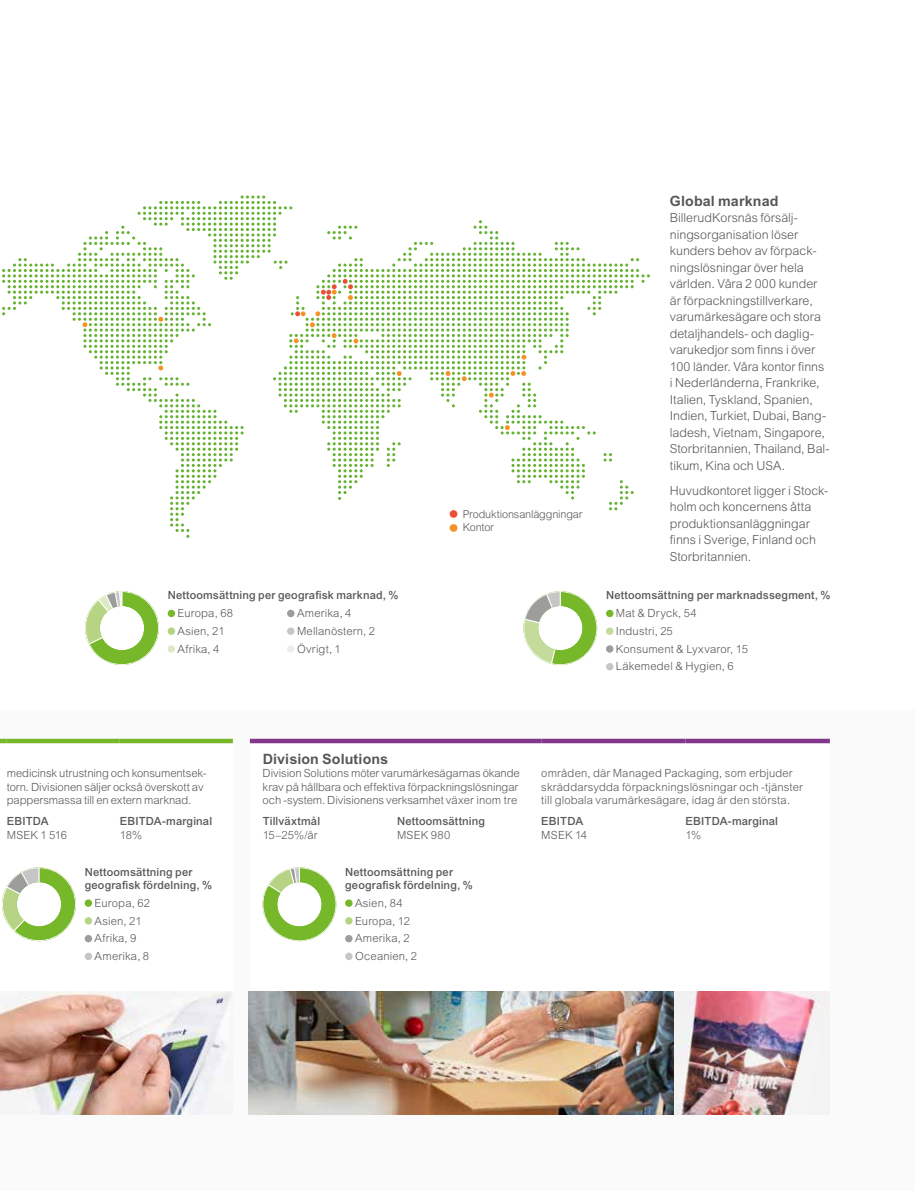
<style>
.page{position:relative;width:915px;height:1191px;background:#fff}
.page>*{position:absolute;margin:0;border:0;box-sizing:border-box;transform-origin:0 0}
.t1{font:700 14.25px "Arial MT Std";letter-spacing:.01em;color:#575756}
.t2{font:300 12.45px/16.5px "Arial MT Std";color:#575756}
.t3{font:300 11.25px/17.7px "Arial MT Std";letter-spacing:.01em;color:#575756}
.t4{font:500 11.25px/13.5px "Arial MT Std";letter-spacing:.015em;color:#575756}
.t5{font:300 10.8px "Arial MT Std";letter-spacing:-.01em;color:#575756}
.s1{font-size:31.5px;color:#e94f35}
.s2{font-size:31.5px;color:#f39325}
</style>
<div class="page">
<svg style="left:2px;top:195px;width:647px;height:343px"></svg>
<div style="left:0;top:710px;width:914px;height:481px;background:#fafafa"></div>
<svg style="left:0;top:738px;width:7px;height:5px"></svg>
<div style="left:7px;top:738px;width:113px;height:5px;background:#76b82a"></div>
<div style="left:120px;top:738px;width:113px;height:5px;background:#76b82a"></div>
<div style="left:250px;top:738px;width:147px;height:5px;background:#82368c"></div>
<div style="left:397px;top:738px;width:144px;height:5px;background:#82368c"></div>
<div style="left:541px;top:738px;width:144px;height:5px;background:#82368c"></div>
<div style="left:685px;top:738px;width:144px;height:5px;background:#82368c"></div>
<div style="left:85px;top:899px;width:7px;height:8px;background:#76b82a;border-radius:50%"></div>
<div style="left:85px;top:917px;width:7px;height:7px;background:#b6d484;border-radius:50%"></div>
<div style="left:85px;top:935px;width:7px;height:7px;background:#9d9d9c;border-radius:50%"></div>
<div style="left:85px;top:952px;width:7px;height:8px;background:#c6c6c6;border-radius:50%"></div>
<div style="left:168px;top:610px;width:7px;height:7px;background:#76b82a;border-radius:50%"></div>
<div style="left:168px;top:627px;width:7px;height:8px;background:#b6d484;border-radius:50%"></div>
<div style="left:168px;top:645px;width:7px;height:7px;background:#dceac5;border-radius:50%"></div>
<div style="left:287px;top:610px;width:7px;height:7px;background:#9d9d9c;border-radius:50%"></div>
<div style="left:287px;top:627px;width:7px;height:8px;background:#c6c6c6;border-radius:50%"></div>
<div style="left:287px;top:645px;width:7px;height:7px;background:#ededed;border-radius:50%"></div>
<div style="left:605px;top:610px;width:8px;height:7px;background:#76b82a;border-radius:50%"></div>
<div style="left:605px;top:627px;width:8px;height:8px;background:#c4db9b;border-radius:50%"></div>
<div style="left:605px;top:645px;width:8px;height:7px;background:#9d9d9c;border-radius:50%"></div>
<div style="left:605px;top:663px;width:8px;height:7px;background:#c6c6c6;border-radius:50%"></div>
<svg style="left:523px;top:591px;width:74px;height:74px"></svg>
<svg style="left:85px;top:591px;width:74px;height:74px"></svg>
<svg style="left:2px;top:867px;width:74px;height:74px"></svg>
<img style="left:249px;top:991px;width:425px;height:123px">
<img style="left:0;top:991px;width:231px;height:123px">
<img style="left:674px;top:991px;width:155px;height:123px">
<div style="left:345px;top:899px;width:7px;height:8px;background:#76b82a;border-radius:50%"></div>
<div style="left:345px;top:917px;width:7px;height:7px;background:#b6d484;border-radius:50%"></div>
<div style="left:345px;top:935px;width:7px;height:7px;background:#9d9d9c;border-radius:50%"></div>
<div style="left:345px;top:952px;width:7px;height:8px;background:#c6c6c6;border-radius:50%"></div>
<svg style="left:262px;top:867px;width:74px;height:74px"></svg>
<p class="t4" style="left:168px;top:588px;width:232px">Nettoomsättning per geografisk marknad, %</p>
<p class="t3" style="left:177px;top:604px;width:57px">Europa, 68<br>Asien, 21<br>Afrika, 4</p>
<p class="t3" style="left:297px;top:604px;width:80px">Amerika, 4<br>Mellanöstern, 2<br>Övrigt, 1</p>
<p class="t1" style="left:262px;top:750px;width:127px">Division Solutions</p>
<p class="t5" style="left:445px;top:507px;width:138px"><span class="s1">•</span> Produktionsanläggningar</p>
<p class="t5" style="left:445px;top:521px;width:50px"><span class="s2">•</span> Kontor</p>
<p class="t1" style="left:669px;top:192px;width:110px">Global marknad</p>
<p class="t2" style="left:669px;top:210px;width:161px">BillerudKorsnäs försälj&shy;ningsorganisation löser kunders behov av förpack&shy;ningslösningar över hela världen. Våra 2 000 kunder är förpackningstillverkare, varumärkesägare och stora detaljhandels- och daglig&shy;varukedjor som finns i över<br>100 länder. Våra kontor finns i Nederländerna, Frankrike,<br>Italien, Tyskland, Spanien,<br>Indien, Turkiet, Dubai, Bang&shy;ladesh, Vietnam, Singapore,<br>Storbritannien, Thailand, Bal&shy;tikum, Kina och USA.</p>
<p class="t2" style="left:669px;top:482px;width:160px">Huvudkontoret ligger i Stock&shy;holm och koncernens åtta produktionsanläggningar finns i Sverige, Finland och<br>Storbritannien.</p>
<p class="t4" style="left:605px;top:588px;width:226px">Nettoomsättning per marknadssegment, %</p>
<p class="t3" style="left:615px;top:604px;width:133px">Mat &amp; Dryck, 54<br>Industri, 25<br>Konsument &amp; Lyxvaror, 15<br>Läkemedel &amp; Hygien, 6</p>
<p class="t3" style="left:7px;top:766px;width:201px;line-height:13.5px">medicinsk utrustning och konsumentsek&shy;torn. Divisionen säljer också överskott av pappersmassa till en extern marknad.</p>
<p class="t3" style="left:262px;top:766px;width:259px;line-height:13.5px">Division Solutions möter varumärkesägarnas ökande krav på hållbara och effektiva förpackningslösningar och -system. Divisionens verksamhet växer inom tre</p>
<p class="t3" style="left:541px;top:766px;width:263px;line-height:13.5px">områden, där Managed Packaging, som erbjuder skräddarsydda förpackningslösningar och -tjänster till globala varumärkesägare, idag är den största.</p>
<p class="t4" style="left:7px;top:814px;width:43px">EBITDA</p>
<p class="t3" style="left:7px;top:825px;width:62px">MSEK 1 516</p>
<p class="t4" style="left:262px;top:814px;width:59px">Tillväxtmål</p>
<p class="t3" style="left:262px;top:825px;width:56px">15–25%/år</p>
<p class="t4" style="left:397px;top:814px;width:90px">Nettoomsättning</p>
<p class="t3" style="left:397px;top:825px;width:55px">MSEK 980</p>
<p class="t4" style="left:120px;top:814px;width:94px">EBITDA-marginal</p>
<p class="t3" style="left:120px;top:825px;width:24px">18%</p>
<p class="t4" style="left:541px;top:814px;width:43px">EBITDA</p>
<p class="t3" style="left:541px;top:825px;width:47px">MSEK 14</p>
<p class="t4" style="left:685px;top:814px;width:94px">EBITDA-marginal</p>
<p class="t3" style="left:685px;top:825px;width:17px">1%</p>
<p class="t4" style="left:85px;top:864px;width:129px">Nettoomsättning per geografisk fördelning, %</p>
<p class="t3" style="left:95px;top:894px;width:57px">Europa, 62<br>Asien, 21<br>Afrika, 9<br>Amerika, 8</p>
<p class="t4" style="left:345px;top:864px;width:129px">Nettoomsättning per geografisk fördelning, %</p>
<p class="t3" style="left:355px;top:894px;width:63px">Asien, 84<br>Europa, 12<br>Amerika, 2<br>Oceanien, 2</p>
</div>
